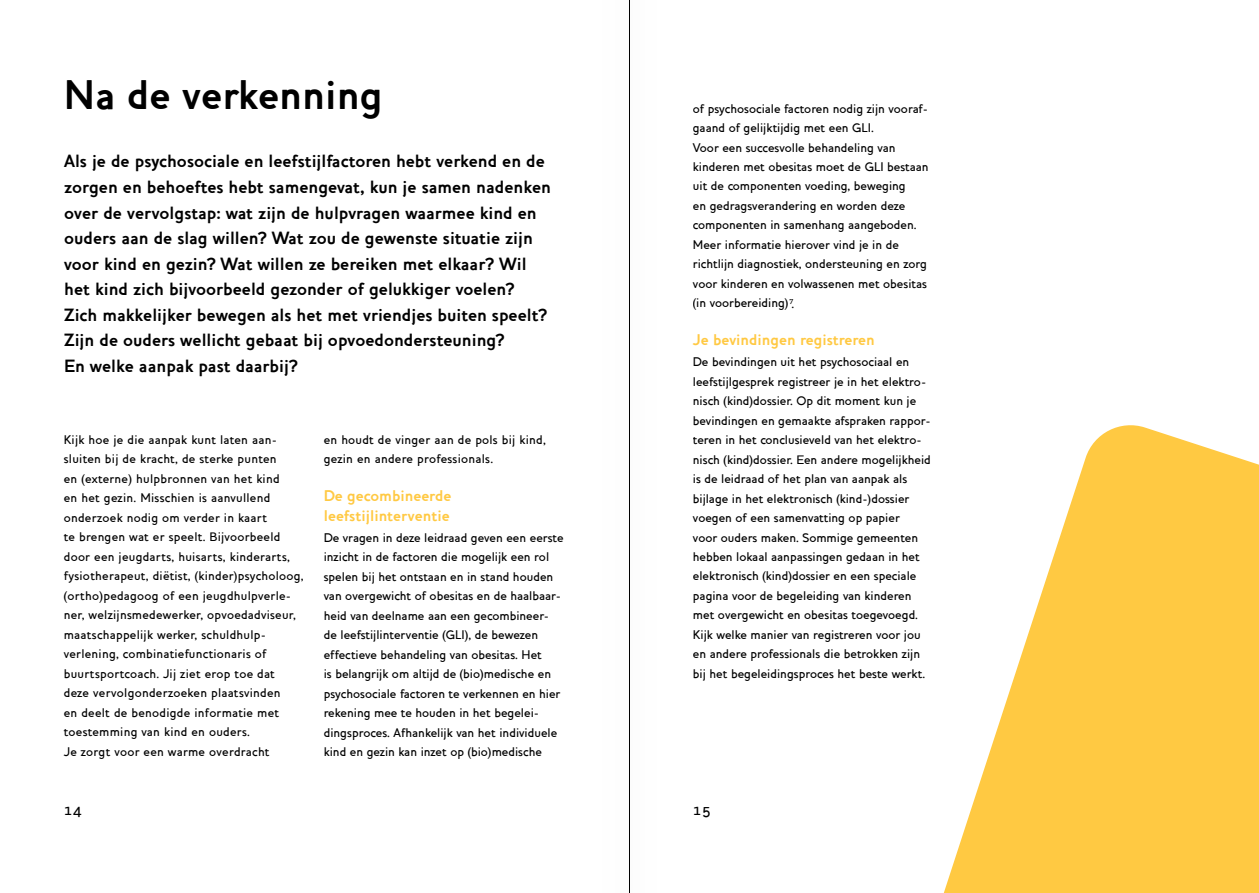
<style>
.page{position:relative;width:1259px;height:893px;background:#fff}
.page>*{position:absolute;margin:0;border:0;box-sizing:border-box;transform-origin:0 0}
.t1{font:700 42px "Houschka Alt";color:#000}
.t2{font:700 18px/25.5px "Houschka Alt";color:#000}
.t3{font:700 15.75px/19.5px "Houschka Alt";color:#ffc943}
.t4{font:500 15px "Houschka Alt";color:#000}
.t5{font:500 12.75px/19.5px "Houschka Alt";color:#000}
.t6{font:500 12.75px/19.5px "Houschka Alt";letter-spacing:.02em;color:#000}
</style>
<div class="page">
<svg style="left:943px;top:425px;width:316px;height:468px;fill:#ffc942"></svg>
<h1 class="t1" style="left:64px;top:70px;width:320px">Na de verkenning</h1>
<p class="t2" style="left:64px;top:149px;width:488px">Als je de psychosociale en leefstijlfactoren hebt verkend en de zorgen en behoeftes hebt samengevat, kun je samen nadenken over de vervolgstap: wat zijn de hulpvragen waarmee kind en ouders aan de slag willen? Wat zou de gewenste situatie zijn voor kind en gezin? Wat willen ze bereiken met elkaar? Wil het kind zich bijvoorbeeld gezonder of gelukkiger voelen?<br>Zich makkelijker bewegen als het met vriendjes buiten speelt?<br>Zijn de ouders wellicht gebaat bij opvoedondersteuning?<br>En welke aanpak past daarbij?</p>
<p class="t6" style="left:64px;top:430px;width:241px">Kijk hoe je die aanpak kunt laten aan&shy;sluiten bij de kracht, de sterke punten<br>en (externe) hulpbronnen van het kind<br>en het gezin. Misschien is aanvullend onderzoek nodig om verder in kaart<br>te brengen wat er speelt. Bijvoorbeeld door een jeugdarts, huisarts, kinderarts, fysiotherapeut, diëtist, (kinder)psycholoog, (ortho)pedagoog of een jeugdhulpverle&shy;ner, welzijnsmedewerker, opvoedadviseur, maatschappelijk werker, schuldhulp&shy;verlening, combinatiefunctionaris of buurtsportcoach. Jij ziet erop toe dat<br>deze vervolgonderzoeken plaatsvinden<br>en deelt de benodigde informatie met toestemming van kind en ouders.<br>Je zorgt voor een warme overdracht</p>
<p class="t6" style="left:324px;top:430px;width:224px">en houdt de vinger aan de pols bij kind, gezin en andere professionals.</p>
<p class="t3" style="left:324px;top:486px;width:129px">De gecombineerde leefstijlinterventie</p>
<p class="t5" style="left:324px;top:527px;width:241px">De vragen in deze leidraad geven een eerste inzicht in de factoren die mogelijk een rol spelen bij het ontstaan en in stand houden van overgewicht of obesitas en de haalbaar&shy;heid van deelname aan een gecombineer&shy;de leefstijlinterventie (GLI), de bewezen effectieve behandeling van obesitas. Het<br>is belangrijk om altijd de (bio)medische en psychosociale factoren te verkennen en hier rekening mee te houden in het begelei&shy;dingsproces. Afhankelijk van het individuele kind en gezin kan inzet op (bio)medische</p>
<p class="t5" style="left:693px;top:98px;width:237px">of psychosociale factoren nodig zijn vooraf&shy;gaand of gelijktijdig met een GLI.<br>Voor een succesvolle behandeling van kinderen met obesitas moet de GLI bestaan uit de componenten voeding, beweging<br>en gedragsverandering en worden deze componenten in samenhang aangeboden.<br>Meer informatie hierover vind je in de richtlijn diagnostiek, ondersteuning en zorg voor kinderen en volwassenen met obesitas (in voorbereiding)<sup>7</sup>.</p>
<p class="t3" style="left:693px;top:330px;width:183px">Je bevindingen registreren</p>
<p class="t5" style="left:693px;top:352px;width:239px">De bevindingen uit het psychosociaal en leefstijlgesprek registreer je in het elektro&shy;nisch (kind)dossier. Op dit moment kun je bevindingen en gemaakte afspraken rappor&shy;teren in het conclusieveld van het elektro&shy;nisch (kind)dossier. Een andere mogelijkheid is de leidraad of het plan van aanpak als bijlage in het elektronisch (kind-)dossier voegen of een samenvatting op papier<br>voor ouders maken. Sommige gemeenten hebben lokaal aanpassingen gedaan in het elektronisch (kind)dossier en een speciale pagina voor de begeleiding van kinderen met overgewicht en obesitas toegevoegd.<br>Kijk welke manier van registreren voor jou en andere professionals die betrokken zijn bij het begeleidingsproces het beste werkt.</p>
<p class="t4" style="left:64px;top:801px;width:19px">14</p>
<p class="t4" style="left:693px;top:801px;width:19px">15</p>
</div>
